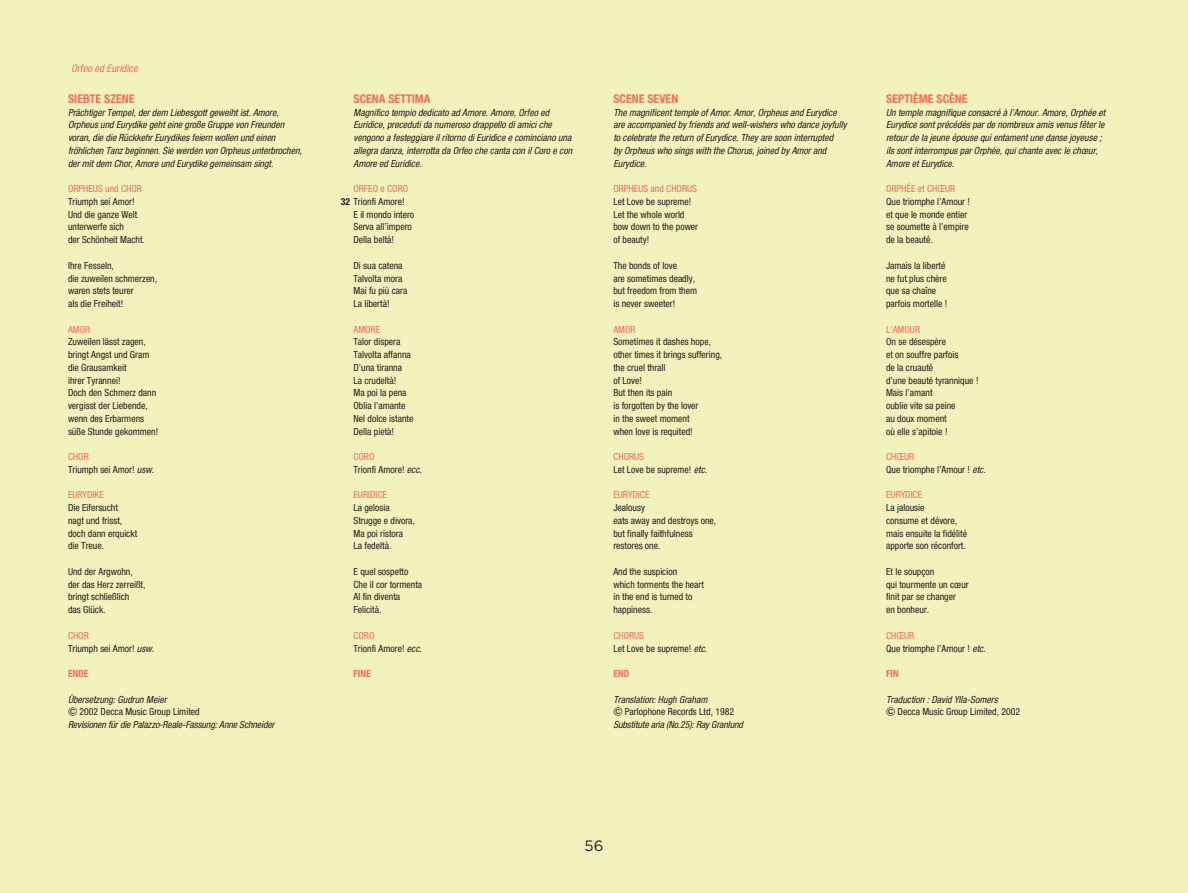
<style>
.page{position:relative;width:1188px;height:893px;background:#f1f2bc}
.page>*{position:absolute;margin:0;border:0;box-sizing:border-box;transform-origin:0 0}
.t1{font:15px "Gotham";color:#231f20}
.t2{font:700 condensed 12px "Helvetica Neue";color:#f26e5a}
.t3{font:italic condensed 10.5px "Helvetica Neue";color:#f26e5a}
.t4{font:condensed 9.75px/12.8px "Helvetica Neue";color:#231f20}
.t5{font:italic condensed 9.75px/12.8px "Helvetica Neue";color:#231f20}
.t6{font:condensed 9.75px "Helvetica Neue";color:#f26e5a}
.t7{font:700 condensed 9.75px "Helvetica Neue";color:#f26e5a}
.s1{color:#f26e5a}
.s2{font-style:italic}
.s3{font-weight:700}
</style>
<div class="page">
<p class="t3" style="left:71px;top:62px;width:68px">Orfeo ed Euridice</p>
<p class="t2" style="left:68px;top:91px;width:68px">SIEBTE SZENE</p>
<p class="t5" style="left:68px;top:106px;width:235px">Prächtiger Tempel, der dem Liebesgott geweiht ist. Amore, Orpheus und Eurydike geht eine große Gruppe von Freunden voran, die die Rückkehr Eurydikes feiern wollen und einen fröhlichen Tanz beginnen. Sie werden von Orpheus unterbrochen, der mit dem Chor, Amore und Eurydike gemeinsam singt.</p>
<p class="t6" style="left:68px;top:183px;width:75px">ORPHEUS und CHOR</p>
<p class="t4" style="left:68px;top:195px;width:78px">Triumph sei Amor!<br>Und die ganze Welt unterwerfe sich<br>der Schönheit Macht.</p>
<p class="t4" style="left:68px;top:259px;width:91px">Ihre Fesseln,<br>die zuweilen schmerzen, waren stets teurer<br>als die Freiheit!</p>
<p class="t6" style="left:68px;top:323px;width:24px">AMOR</p>
<p class="t4" style="left:68px;top:335px;width:92px">Zuweilen lässt zagen, bringt Angst und Gram die Grausamkeit<br>ihrer Tyrannei!<br>Doch den Schmerz dann vergisst der Liebende, wenn des Erbarmens süße Stunde gekommen!</p>
<p class="t4" style="left:68px;top:450px;width:88px"><span class="s1">CHOR<br></span>Triumph sei Amor! <span class="s2">usw.</span></p>
<p class="t6" style="left:68px;top:489px;width:37px">EURYDIKE</p>
<p class="t4" style="left:68px;top:501px;width:71px">Die Eifersucht<br>nagt und frisst, doch dann erquickt die Treue.</p>
<p class="t4" style="left:68px;top:565px;width:79px">Und der Argwohn, der das Herz zerreißt, bringt schließlich<br>das Glück.</p>
<p class="t4" style="left:68px;top:629px;width:88px"><span class="s1">CHOR<br></span>Triumph sei Amor! <span class="s2">usw.</span></p>
<p class="t7" style="left:68px;top:667px;width:22px">ENDE</p>
<p class="t5" style="left:68px;top:692px;width:100px">Übersetzung: Gudrun Meier</p>
<p class="t4" style="left:80px;top:705px;width:122px">2002 Decca Music Group Limited</p>
<p class="t5" style="left:68px;top:718px;width:208px">Revisionen für die Palazzo-Reale-Fassung: Anne Schneider</p>
<p class="t2" style="left:353px;top:91px;width:79px">SCENA SETTIMA</p>
<p class="t5" style="left:353px;top:106px;width:220px">Magnifico tempio dedicato ad Amore. Amore, Orfeo ed Euridice, preceduti da numeroso drappello di amici che vengono a festeggiare il ritorno di Euridice e cominciano una allegra danza, interrotta da Orfeo che canta con il Coro e con Amore ed Euridice.</p>
<p class="t6" style="left:353px;top:183px;width:56px">ORFEO e CORO</p>
<p class="t4" style="left:341px;top:195px;width:65px"><span class="s3">32</span> Trionfi Amore!</p>
<p class="t4" style="left:353px;top:208px;width:62px">E il mondo intero</p>
<p class="t4" style="left:353px;top:220px;width:60px">Serva all’impero</p>
<p class="t4" style="left:353px;top:233px;width:42px">Della beltà!</p>
<p class="t4" style="left:353px;top:259px;width:55px">Di sua catena<br>Talvolta mora<br>Mai fu più cara<br>La libertà!</p>
<p class="t6" style="left:353px;top:323px;width:28px">AMORE</p>
<p class="t4" style="left:353px;top:335px;width:61px">Talor dispera<br>Talvolta affanna<br>D’una tiranna<br>La crudeltà!<br>Ma poi la pena<br>Oblia l’amante<br>Nel dolce istante<br>Della pietà!</p>
<p class="t4" style="left:353px;top:450px;width:70px"><span class="s1">CORO<br></span>Trionfi Amore! <span class="s2">ecc.</span></p>
<p class="t6" style="left:353px;top:489px;width:35px">EURIDICE</p>
<p class="t4" style="left:353px;top:501px;width:63px">La gelosia<br>Strugge e divora,<br>Ma poi ristora<br>La fedeltà.</p>
<p class="t4" style="left:353px;top:565px;width:70px">E quel sospetto<br>Che il cor tormenta<br>Al fin diventa<br>Felicità.</p>
<p class="t4" style="left:353px;top:629px;width:70px"><span class="s1">CORO<br></span>Trionfi Amore! <span class="s2">ecc.</span></p>
<p class="t7" style="left:353px;top:667px;width:19px">FINE</p>
<p class="t2" style="left:613px;top:91px;width:66px">SCENE SEVEN</p>
<p class="t5" style="left:613px;top:106px;width:235px">The magnificent temple of Amor. Amor, Orpheus and Eurydice are accompanied by friends and well-wishers who dance joyfully to celebrate the return of Eurydice. They are soon interrupted<br>by Orpheus who sings with the Chorus, joined by Amor and Eurydice.</p>
<p class="t6" style="left:613px;top:183px;width:85px">ORPHEUS and CHORUS</p>
<p class="t4" style="left:613px;top:195px;width:86px">Let Love be supreme!<br>Let the whole world bow down to the power of beauty!</p>
<p class="t4" style="left:613px;top:259px;width:85px">The bonds of love<br>are sometimes deadly, but freedom from them is never sweeter!</p>
<p class="t6" style="left:613px;top:323px;width:24px">AMOR</p>
<p class="t4" style="left:613px;top:335px;width:110px">Sometimes it dashes hope, other times it brings suffering, the cruel thrall<br>of Love!<br>But then its pain<br>is forgotten by the lover<br>in the sweet moment<br>when love is requited!</p>
<p class="t4" style="left:613px;top:450px;width:95px"><span class="s1">CHORUS<br></span>Let Love be supreme! <span class="s2">etc.</span></p>
<p class="t6" style="left:613px;top:489px;width:38px">EURYDICE</p>
<p class="t4" style="left:613px;top:501px;width:104px">Jealousy<br>eats away and destroys one, but finally faithfulness restores one.</p>
<p class="t4" style="left:613px;top:565px;width:92px">And the suspicion<br>which torments the heart in the end is turned to happiness.</p>
<p class="t4" style="left:613px;top:629px;width:95px"><span class="s1">CHORUS<br></span>Let Love be supreme! <span class="s2">etc.</span></p>
<p class="t7" style="left:613px;top:667px;width:17px">END</p>
<p class="t5" style="left:613px;top:692px;width:96px">Translation: Hugh Graham</p>
<p class="t4" style="left:625px;top:705px;width:111px">Parlophone Records Ltd, 1982</p>
<p class="t5" style="left:613px;top:718px;width:131px">Substitute aria (No.25): Ray Granlund</p>
<p class="t2" style="left:886px;top:91px;width:83px">SEPTIÈME SCÈNE</p>
<p class="t5" style="left:886px;top:106px;width:221px">Un temple magnifique consacré à l’Amour. Amore, Orphée et Eurydice sont précédés par de nombreux amis venus fêter le retour de la jeune épouse qui entament une danse joyeuse ; ils sont interrompus par Orphée, qui chante avec le chœur, Amore et Eurydice.</p>
<p class="t6" style="left:886px;top:183px;width:71px">ORPHÉE et CHŒUR</p>
<p class="t4" style="left:886px;top:195px;width:85px">Que triomphe l’Amour ! et que le monde entier se soumette à l’empire de la beauté.</p>
<p class="t4" style="left:886px;top:259px;width:63px">Jamais la liberté ne fut plus chère que sa chaîne parfois mortelle !</p>
<p class="t6" style="left:886px;top:323px;width:35px">L’AMOUR</p>
<p class="t4" style="left:886px;top:335px;width:94px">On se désespère<br>et on souffre parfois<br>de la cruauté<br>d’une beauté tyrannique !<br>Mais l’amant<br>oublie vite sa peine<br>au doux moment<br>où elle s’apitoie !</p>
<p class="t4" style="left:886px;top:450px;width:101px"><span class="s1">CHŒUR<br></span>Que triomphe l’Amour ! <span class="s2">etc.</span></p>
<p class="t6" style="left:886px;top:489px;width:38px">EURYDICE</p>
<p class="t4" style="left:886px;top:501px;width:83px">La jalousie<br>consume et dévore, mais ensuite la fidélité apporte son réconfort.</p>
<p class="t4" style="left:886px;top:565px;width:84px">Et le soupçon<br>qui tourmente un cœur finit par se changer<br>en bonheur.</p>
<p class="t4" style="left:886px;top:629px;width:101px"><span class="s1">CHŒUR<br></span>Que triomphe l’Amour ! <span class="s2">etc.</span></p>
<p class="t7" style="left:886px;top:667px;width:14px">FIN</p>
<p class="t5" style="left:886px;top:692px;width:113px">Traduction : David Ylla-Somers</p>
<p class="t4" style="left:898px;top:705px;width:124px">Decca Music Group Limited, 2002</p>
<h1 class="t1" style="left:585px;top:837px;width:20px">56</h1>
</div>
